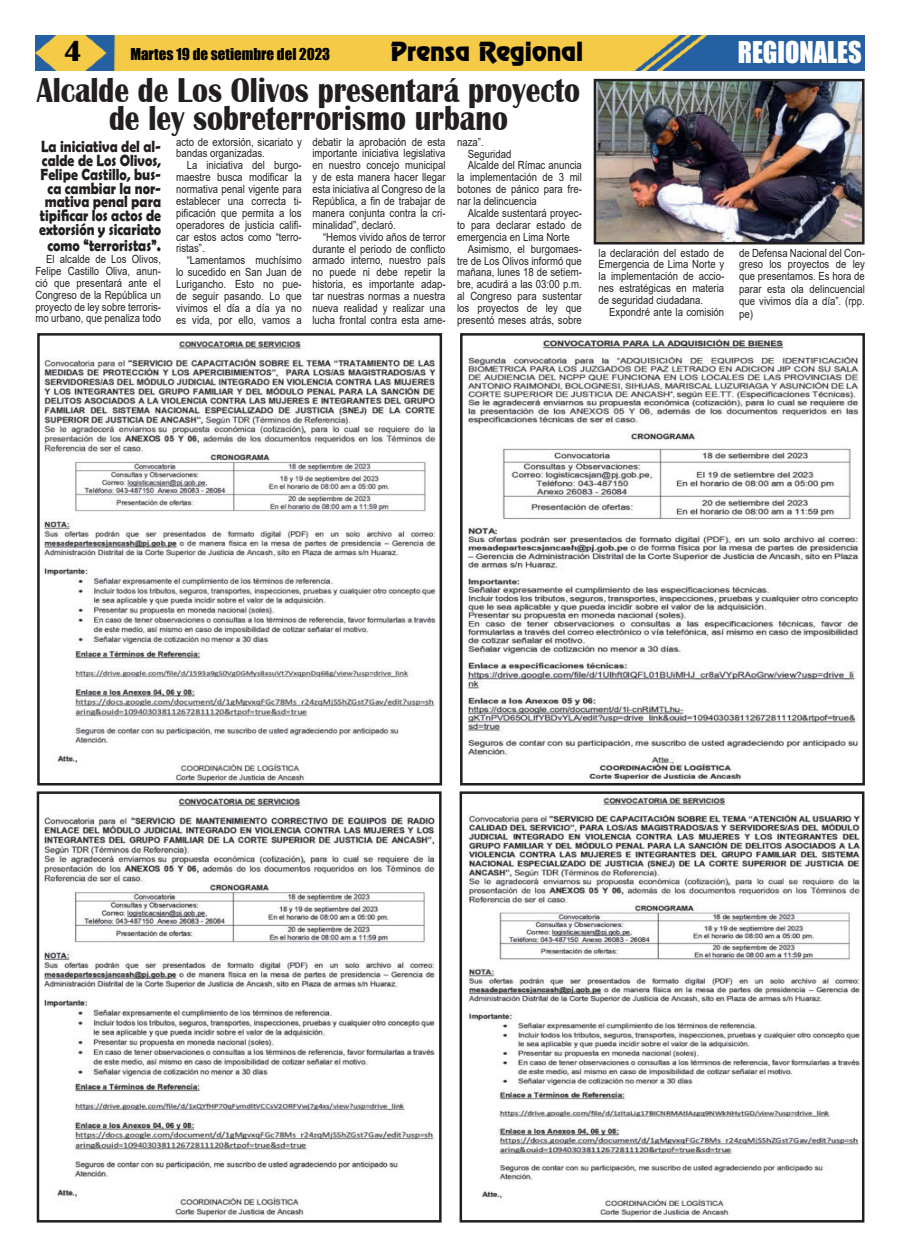
<style>
.page{position:relative;width:900px;height:1258px;background:#fff}
.page>*{position:absolute;margin:0;border:0;box-sizing:border-box;transform-origin:0 0}
.t1{font:700 35.5px/28.8px "Britannic";color:#231f20;text-align:center;scale:.83 1}
.t2{font:700 30px "Britannic";color:#000}
.t3{font:27.5px "Impact";color:#fff;scale:.96 1}
.t4{font:23.75px "Renfrew Normal";color:#000}
.t5{font:700 16.25px/13.8px "Berlin Sans FB Demi";color:#231f20;text-align:center;scale:.85 1}
.t6{font:15px "Impact";color:#000}
.t7{font:11.25px/11.9px "Arial";color:#231f20;text-align:justify;scale:.85 1}
.s1{font-size:17.5px}
</style>
<div class="page">
<img style="left:35px;top:35px;width:830px;height:36px">
<img style="left:598px;top:83px;width:263px;height:157px">
<div style="left:594px;top:79px;width:271px;height:165px;border:3px solid #231f20"></div>
<img style="left:44px;top:798px;width:391px;height:420px">
<div style="left:37px;top:791px;width:405px;height:431px;border:3px solid #231f20"></div>
<img style="left:43px;top:340px;width:393px;height:441px">
<div style="left:37px;top:333px;width:405px;height:452px;border:3px solid #231f20"></div>
<img style="left:467px;top:797px;width:393px;height:421px">
<div style="left:460px;top:791px;width:404px;height:431px;border:3px solid #231f20"></div>
<img style="left:467px;top:338px;width:392px;height:443px">
<div style="left:460px;top:333px;width:405px;height:452px;border:3px solid #231f20"></div>
<h2 class="t2" style="left:64px;top:36px;width:20px">4</h2>
<h3 class="t6" style="left:130px;top:46px;width:201px">Martes 19 de setiembre del 2023</h3>
<h3 class="t4" style="left:390px;top:41px;width:194px">Prensa Regional</h3>
<h3 class="t3" style="left:738px;top:38px;width:131px">REGIONALES</h3>
<h1 class="t1" style="left:37px;top:75px;width:656px">Alcalde de Los Olivos presentará proyecto de ley sobreterrorismo urbano</h1>
<h3 class="t5" style="left:39px;top:141px;width:145px">La iniciativa del al&shy;calde de Los Olivos,<br>Felipe Castillo, bus&shy;ca cambiar la nor&shy;mativa penal para tipificar los actos de extorsión y sicariato</h3>
<h3 class="t5" style="left:48px;top:239px;width:135px">como “terroristas”<span class="s1">.</span></h3>
<p class="t7" style="left:35px;top:254px;width:149px;text-indent:11px">El alcalde de Los Olivos, Felipe Castillo Oliva, anun&shy;ció que presentará ante el Congreso de la República un proyecto de ley sobre terroris&shy;mo urbano, que penaliza todo</p>
<p class="t7" style="left:176px;top:137px;width:149px">acto de extorsión, sicariato y bandas organizadas.</p>
<p class="t7" style="left:176px;top:160px;width:149px;text-indent:11px">La iniciativa del burgo&shy;maestre busca modificar la normativa penal vigente para establecer una correcta ti&shy;pificación que permita a los operadores de justicia califi&shy;car estos actos como “terro&shy;ristas”.</p>
<p class="t7" style="left:176px;top:255px;width:149px;text-indent:11px">“Lamentamos muchísimo lo sucedido en San Juan de Lurigancho. Esto no pue&shy;de seguir pasando. Lo que vivimos el día a día ya no es vida, por ello, vamos a</p>
<p class="t7" style="left:312px;top:137px;width:158px">debatir la aprobación de esta importante iniciativa legislativa en nuestro concejo municipal y de esta manera hacer llegar esta iniciativa al Congreso de la República, a fin de trabajar de manera conjunta contra la cri&shy;minalidad”, declaró.</p>
<p class="t7" style="left:312px;top:232px;width:158px;text-indent:11px">“Hemos vivido años de terror durante el periodo de conflicto armado interno, nuestro país no puede ni debe repetir la historia, es importante adap&shy;tar nuestras normas a nuestra nueva realidad y realizar una lucha frontal contra esta ame-</p>
<p class="t7" style="left:457px;top:137px;width:33px">naza”.</p>
<p class="t7" style="left:468px;top:149px;width:53px">Seguridad</p>
<p class="t7" style="left:468px;top:161px;width:136px">Alcalde del Rímac anuncia</p>
<p class="t7" style="left:457px;top:172px;width:148px">la implementación de 3 mil</p>
<p class="t7" style="left:457px;top:184px;width:148px">botones de pánico para fre-</p>
<p class="t7" style="left:457px;top:196px;width:95px">nar la delincuencia</p>
<p class="t7" style="left:468px;top:208px;width:136px">Alcalde sustentará proyec-</p>
<p class="t7" style="left:457px;top:220px;width:148px">to para declarar estado de</p>
<p class="t7" style="left:457px;top:232px;width:134px">emergencia en Lima Norte</p>
<p class="t7" style="left:468px;top:244px;width:136px">Asimismo, el burgomaes-</p>
<p class="t7" style="left:457px;top:256px;width:148px">tre de Los Olivos informó que</p>
<p class="t7" style="left:457px;top:268px;width:148px">mañana, lunes 18 de setiem-</p>
<p class="t7" style="left:457px;top:279px;width:148px">bre, acudirá a las 03:00 p.m.</p>
<p class="t7" style="left:457px;top:291px;width:148px">al Congreso para sustentar</p>
<p class="t7" style="left:457px;top:303px;width:148px">los proyectos de ley que</p>
<p class="t7" style="left:457px;top:315px;width:148px">presentó meses atrás, sobre</p>
<p class="t7" style="left:739px;top:247px;width:149px;line-height:12.2px">de Defensa Nacional del Con&shy;greso los proyectos de ley que presentamos. Es hora de parar esta ola delincuencial que vivimos día a día”. (rpp. pe)</p>
<p class="t7" style="left:599px;top:248px;width:149px">la declaración del estado de Emergencia de Lima Norte y la implementación de accio&shy;nes estratégicas en materia de seguridad ciudadana.</p>
<p class="t7" style="left:609px;top:307px;width:137px">Expondré ante la comisión</p>
</div>
